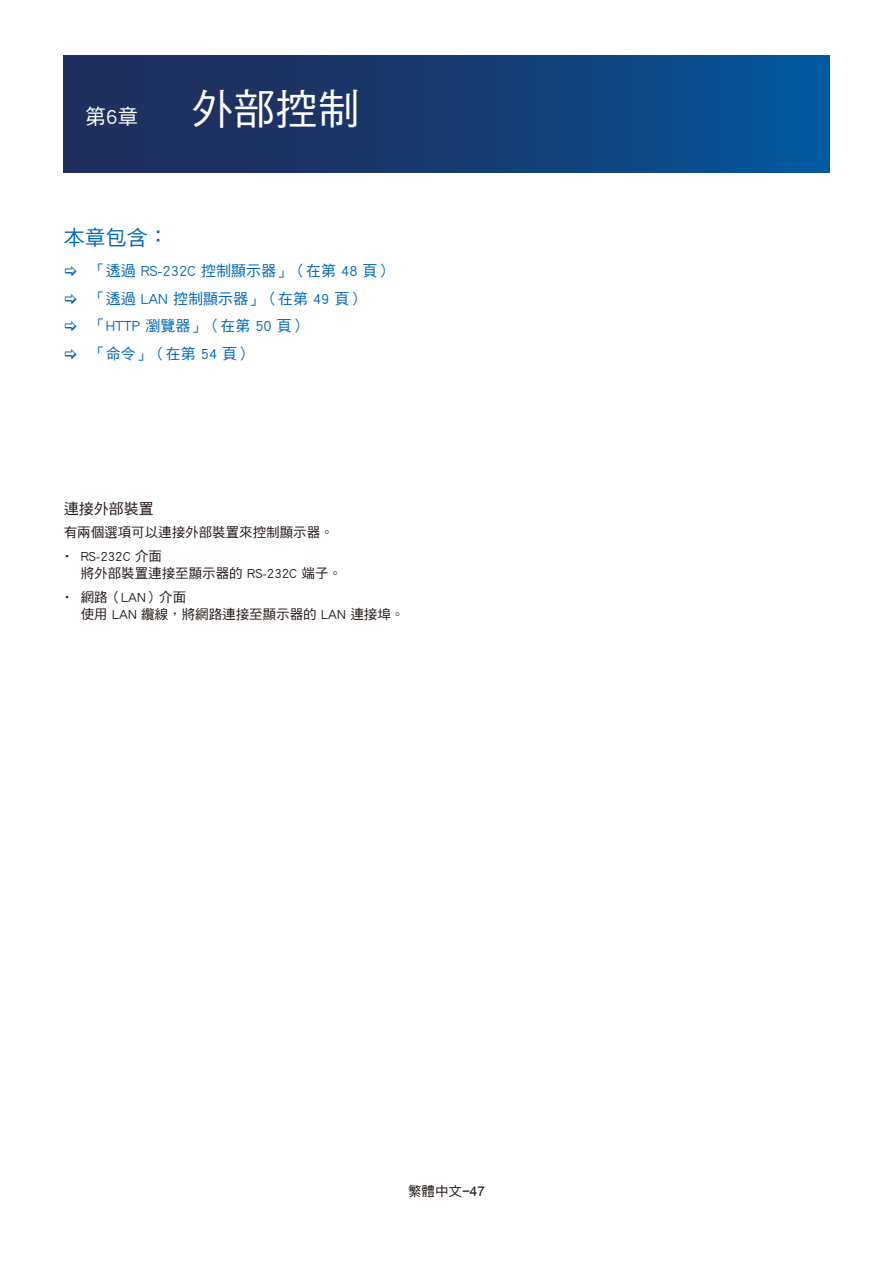
<style>
.page{position:relative;width:893px;height:1263px;background:#fff}
.page>*{position:absolute;margin:0;border:0;box-sizing:border-box;transform-origin:0 0}
.t1{font:42px "DF Hei Std W5";color:#fff}
.t2{font:21px "DF Hei Std W5";color:#0069b7}
.t3{font:21px "DF Hei Std W5";color:#fff}
.t4{font:15px/27.8px "DF Hei Std W5";color:#0069b7}
.t5{font:15px "DF Hei Std W5";color:#231916}
.t6{font:13.5px/16.2px "DF Hei Std W5";color:#231916}
.s1{font-family:"Arial"}
</style>
<div class="page">
<div style="left:64px;top:56px;width:765px;height:116px;background:linear-gradient(to right,#242954,#055497)"></div>
<h2 class="t3" style="left:85px;top:105px;width:55px">第6章</h2>
<h1 class="t1" style="left:191px;top:86px;width:169px">外部控制</h1>
<h2 class="t2" style="left:64px;top:226px;width:106px">本章包含：</h2>
<p class="t4" style="left:91px;top:256px;width:303px">「透過 RS-232C 控制顯示器」（在第 48 頁）「透過 LAN 控制顯示器」（在第 49 頁）「HTTP 瀏覽器」（在第 50 頁）<br>「命令」（在第 54 頁）</p>
<p class="t5" style="left:64px;top:501px;width:91px">連接外部裝置</p>
<p class="t6" style="left:64px;top:524px;width:271px">有兩個選項可以連接外部裝置來控制顯示器。</p>
<p class="t6" style="left:81px;top:548px;width:263px;text-indent:-20px">• RS-232C 介面<br>將外部裝置連接至顯示器的 RS-232C 端子。</p>
<p class="t6" style="left:81px;top:589px;width:325px;text-indent:-20px">• 網路（LAN）介面<br>使用 LAN 纜線，將網路連接至顯示器的 LAN 連接埠。</p>
<p class="t6" style="left:408px;top:1183px;width:78px">繁體中文<span class="s1">−47</span></p>
</div>
